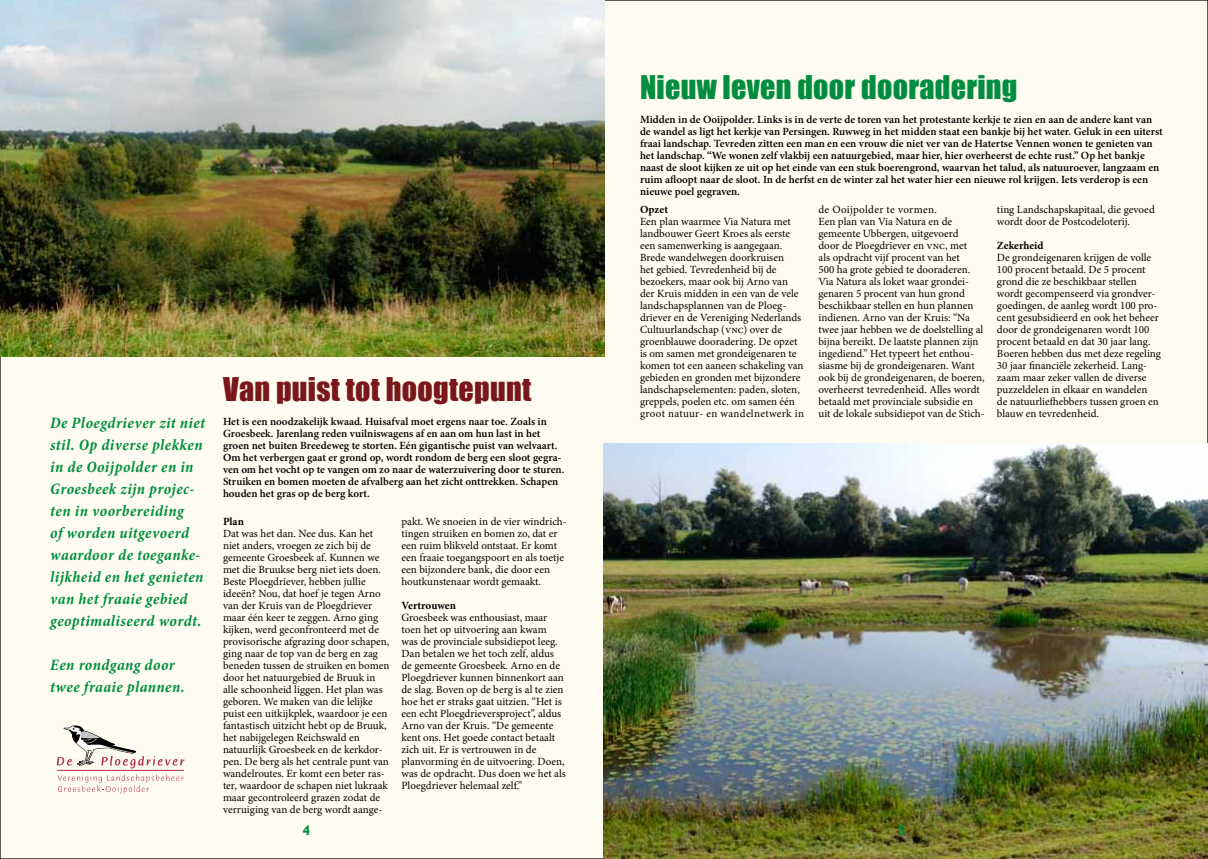
<style>
.page{position:relative;width:1208px;height:859px;background:#fff}
.page>*{position:absolute;margin:0;border:0;box-sizing:border-box;transform-origin:0 0}
.t1{font:30px "Impact";letter-spacing:.01em;color:#008e3e}
.t2{font:30px "Impact";letter-spacing:.01em;color:#79171b}
.t3{font:italic 700 condensed 16px/22px "Minion Pro";letter-spacing:.03em;color:#008e3e}
.t4{font:700 14px "Gill Sans";color:#008e3e}
.t5{font:11px/12px "Minion Pro";color:#000}
.t6{font:600 11px/12px "Minion Pro";color:#000}
.t7{font:700 11px "Minion Pro";color:#000}
</style>
<div class="page">
<div style="left:0;top:0;width:1207px;height:859px;background:#fefcf0"></div>
<img style="left:0;top:0;width:604px;height:356px">
<img style="left:604px;top:444px;width:604px;height:415px">
<svg style="left:57px;top:726px;width:128px;height:68px"></svg>
<h2 class="t3" style="left:50px;top:411px;width:156px">De Ploegdriever zit niet stil. Op diverse plekken in de Ooijpolder en in<br>Groesbeek zijn projec&shy;ten in voorbereiding<br>of worden uitgevoerd waardoor de toeganke&shy;lijkheid en het genieten van het fraaie gebied geoptimaliseerd wordt.</h2>
<h2 class="t3" style="left:50px;top:653px;width:136px">Een rondgang door twee fraaie plannen.</h2>
<h1 class="t2" style="left:223px;top:366px;width:310px">Van puist tot hoogtepunt</h1>
<p class="t6" style="left:223px;top:415px;width:343px">Het is een noodzakelijk kwaad. Huisafval moet ergens naar toe. Zoals in Groesbeek. Jarenlang reden vuilniswagens af en aan om hun last in het groen net buiten Breedeweg te storten. Eén gigantische puist van welvaart.<br>Om het verbergen gaat er grond op, wordt rondom de berg een sloot gegra&shy;ven om het vocht op te vangen om zo naar de waterzuivering door te sturen.<br>Struiken en bomen moeten de afvalberg aan het zicht onttrekken. Schapen houden het gras op de berg kort.</p>
<p class="t7" style="left:223px;top:513px;width:22px">Plan</p>
<p class="t5" style="left:223px;top:527px;width:168px">Dat was het dan. Nee dus. Kan het niet anders, vroegen ze zich bij de gemeente Groesbeek af. Kunnen we met die Bruukse berg niet iets doen.<br>Beste Ploegdriever, hebben jullie ideeën? Nou, dat hoef je tegen Arno van der Kruis van de Ploegdriever maar één keer te zeggen. Arno ging kijken, werd geconfronteerd met de provisorische afgrazing door schapen, ging naar de top van de berg en zag beneden tussen de struiken en bomen door het natuurgebied de Bruuk in alle schoonheid liggen. Het plan was geboren. We maken van die lelijke puist een uitkijkplek, waardoor je een fantastisch uitzicht hebt op de Bruuk, het nabijgelegen Reichswald en natuurlijk Groesbeek en de kerkdor&shy;pen. De berg als het centrale punt van wandelroutes. Er komt een beter ras&shy;ter, waardoor de schapen niet lukraak maar gecontroleerd grazen zodat de verruiging van de berg wordt aange-</p>
<p class="t5" style="left:401px;top:515px;width:167px">pakt. We snoeien in de vier windrich&shy;tingen struiken en bomen zo, dat er een ruim blikveld ontstaat. Er komt een fraaie toegangspoort en als toetje een bijzondere bank, die door een houtkunstenaar wordt gemaakt.</p>
<p class="t7" style="left:401px;top:597px;width:56px">Vertrouwen</p>
<p class="t5" style="left:401px;top:611px;width:166px">Groesbeek was enthousiast, maar toen het op uitvoering aan kwam<br>was de provinciale subsidiepot leeg.<br>Dan betalen we het toch zelf, aldus de gemeente Groesbeek. Arno en de Ploegdriever kunnen binnenkort aan de slag. Boven op de berg is al te zien hoe het er straks gaat uitzien. “Het is een echt Ploegdrieversproject”, aldus Arno van der Kruis. “De gemeente kent ons. Het goede contact betaalt zich uit. Er is vertrouwen in de planvorming én de uitvoering. Doen, was de opdracht. Dus doen we het als Ploegdriever helemaal zelf.”</p>
<h1 class="t1" style="left:640px;top:64px;width:379px">Nieuw leven door dooradering</h1>
<p class="t6" style="left:640px;top:113px;width:524px">Midden in de Ooijpolder. Links is in de verte de toren van het protestante kerkje te zien en aan de andere kant van de wandel as ligt het kerkje van Persingen. Ruwweg in het midden staat een bankje bij het water. Geluk in een uiterst fraai landschap. Tevreden zitten een man en een vrouw die niet ver van de Hatertse Vennen wonen te genieten van het landschap. “We wonen zelf vlakbij een natuurgebied, maar hier, hier overheerst de echte rust.” Op het bankje naast de sloot kijken ze uit op het einde van een stuk boerengrond, waarvan het talud, als natuuroever, langzaam en ruim afloopt naar de sloot. In de herfst en de winter zal het water hier een nieuwe rol krijgen. Iets verderop is een nieuwe poel gegraven.</p>
<p class="t7" style="left:640px;top:201px;width:30px">Opzet</p>
<p class="t5" style="left:640px;top:215px;width:166px">Een plan waarmee Via Natura met landbouwer Geert Kroes als eerste een samenwerking is aangegaan.<br>Brede wandelwegen doorkruisen<br>het gebied. Tevredenheid bij de bezoekers, maar ook bij Arno van der Kruis midden in een van de vele landschapsplannen van de Ploeg&shy;driever en de Vereniging Nederlands Cultuurlandschap (vnc) over de groenblauwe dooradering. De opzet is om samen met grondeigenaren te komen tot een aaneen schakeling van gebieden en gronden met bijzondere landschapselementen: paden, sloten, greppels, poelen etc. om samen één groot natuur- en wandelnetwerk in</p>
<p class="t5" style="left:818px;top:203px;width:168px">de Ooijpolder te vormen.<br>Een plan van Via Natura en de gemeente Ubbergen, uitgevoerd<br>door de Ploegdriever en vnc, met<br>als opdracht vijf procent van het<br>500 ha grote gebied te dooraderen.<br>Via Natura als loket waar grondei&shy;genaren 5 procent van hun grond beschikbaar stellen en hun plannen indienen. Arno van der Kruis: “Na twee jaar hebben we de doelstelling al bijna bereikt. De laatste plannen zijn ingediend.” Het typeert het enthou&shy;siasme bij de grondeigenaren. Want ook bij de grondeigenaren, de boeren, overheerst tevredenheid. Alles wordt betaald met provinciale subsidie en uit de lokale subsidiepot van de Stich-</p>
<p class="t5" style="left:997px;top:203px;width:159px">ting Landschapskapitaal, die gevoed wordt door de Postcodeloterij.</p>
<p class="t7" style="left:997px;top:237px;width:48px">Zekerheid</p>
<p class="t5" style="left:997px;top:251px;width:166px">De grondeigenaren krijgen de volle 100 procent betaald. De 5 procent grond die ze beschikbaar stellen wordt gecompenseerd via grondver&shy;goedingen, de aanleg wordt 100 pro&shy;cent gesubsidieerd en ook het beheer door de grondeigenaren wordt 100 procent betaald en dat 30 jaar lang.<br>Boeren hebben dus met deze regeling 30 jaar financiële zekerheid. Lang&shy;zaam maar zeker vallen de diverse puzzeldelen in elkaar en wandelen<br>de natuurliefhebbers tussen groen en blauw en tevredenheid.</p>
<p class="t4" style="left:302px;top:821px;width:9px">4</p>
<p class="t4" style="left:898px;top:821px;width:9px">5</p>
</div>
